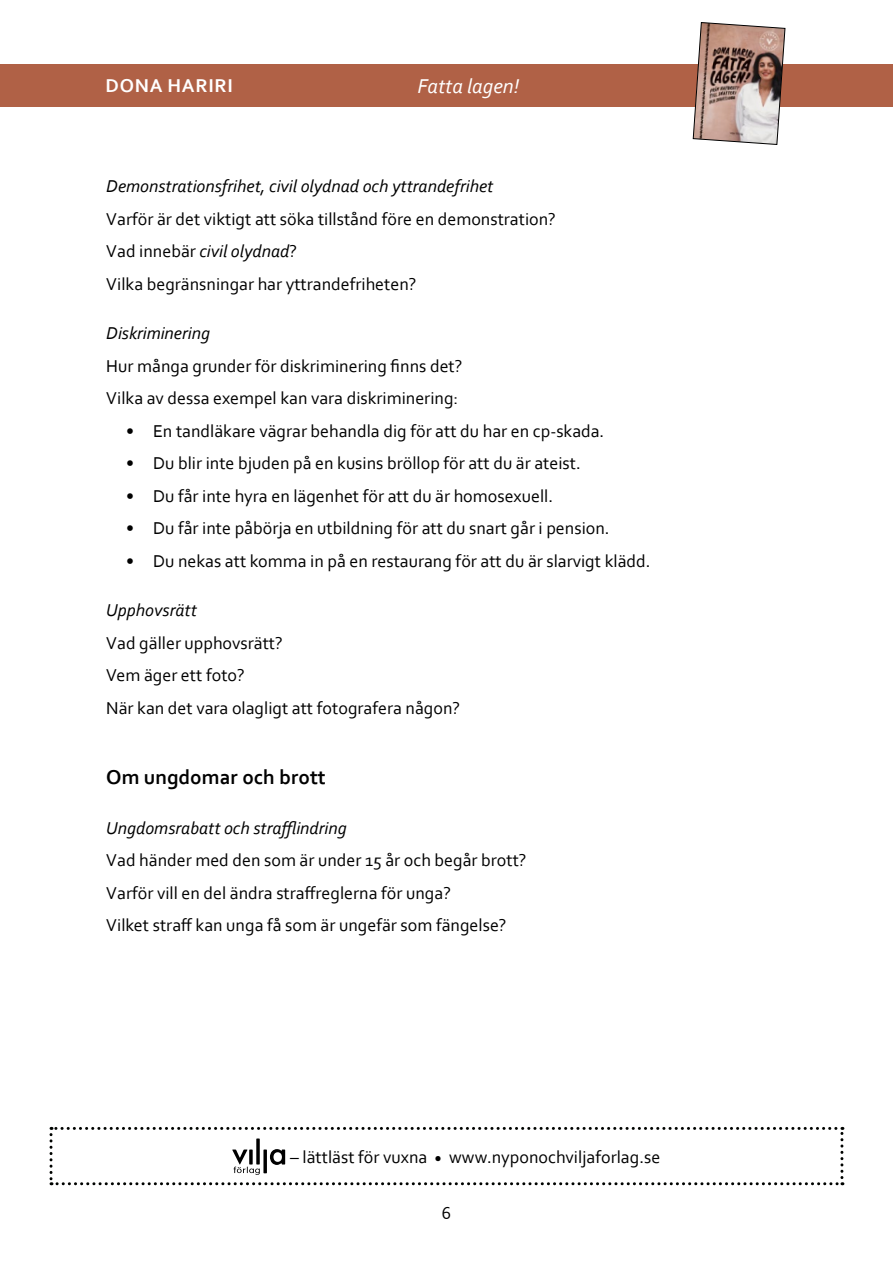
<style>
.page{position:relative;width:893px;height:1263px;background:#fff}
.page>*{position:absolute;margin:0;border:0;box-sizing:border-box;transform-origin:0 0}
.t1{font:700 21px "Corbel";color:#000}
.t2{font:italic 21px "Corbel";color:#fff}
.t3{font:700 19.5px "Corbel";letter-spacing:.04em;color:#fff}
.t4{font:18px/32.5px "Corbel";color:#000}
.t5{font:italic 18px "Corbel";color:#000}
.s1{font-style:italic}
</style>
<div class="page">
<div style="left:0;top:64px;width:893px;height:42px;background:#b06146"></div>
<svg style="left:693px;top:22px;width:92px;height:123px;background:#ae958c"></svg>
<svg style="left:50px;top:1127px;width:793px;height:58px"></svg>
<p class="t3" style="left:106px;top:74px;width:129px">DONA HARIRI</p>
<p class="t2" style="left:417px;top:73px;width:103px">Fatta lagen!</p>
<p class="t5" style="left:106px;top:175px;width:389px">Demonstrationsfrihet, civil olydnad och yttrandefrihet</p>
<p class="t4" style="left:106px;top:202px;width:451px">Varför är det viktigt att söka tillstånd före en demonstration?<br>Vad innebär <span class="s1">civil olydnad</span>?<br>Vilka begränsningar har yttrandefriheten?</p>
<p class="t5" style="left:106px;top:322px;width:105px">Diskriminering</p>
<p class="t4" style="left:106px;top:349px;width:358px">Hur många grunder för diskriminering finns det?<br>Vilka av dessa exempel kan vara diskriminering:</p>
<p class="t4" style="left:126px;top:414px;width:480px">• En tandläkare vägrar behandla dig för att du har en cp-skada.</p>
<p class="t4" style="left:126px;top:446px;width:456px">• Du blir inte bjuden på en kusins bröllop för att du är ateist.</p>
<p class="t4" style="left:126px;top:479px;width:429px">• Du får inte hyra en lägenhet för att du är homosexuell.</p>
<p class="t4" style="left:126px;top:511px;width:485px">• Du får inte påbörja en utbildning för att du snart går i pension.</p>
<p class="t4" style="left:126px;top:544px;width:526px">• Du nekas att komma in på en restaurang för att du är slarvigt klädd.</p>
<p class="t5" style="left:106px;top:599px;width:92px">Upphovsrätt</p>
<p class="t4" style="left:106px;top:626px;width:355px">Vad gäller upphovsrätt?<br>Vem äger ett foto?<br>När kan det vara olagligt att fotografera någon?</p>
<p class="t1" style="left:106px;top:764px;width:221px">Om ungdomar och brott</p>
<p class="t5" style="left:106px;top:817px;width:242px">Ungdomsrabatt och strafflindring</p>
<p class="t4" style="left:106px;top:844px;width:422px">Vad händer med den som är under 15 år och begår brott?<br>Varför vill en del ändra straffreglerna för unga?<br>Vilket straff kan unga få som är ungefär som fängelse?</p>
<p class="t4" style="left:290px;top:1140px;width:372px">– lättläst för vuxna <sub>•</sub> www.nyponochviljaforlag.se</p>
<p class="t4" style="left:442px;top:1196px;width:11px">6</p>
</div>
